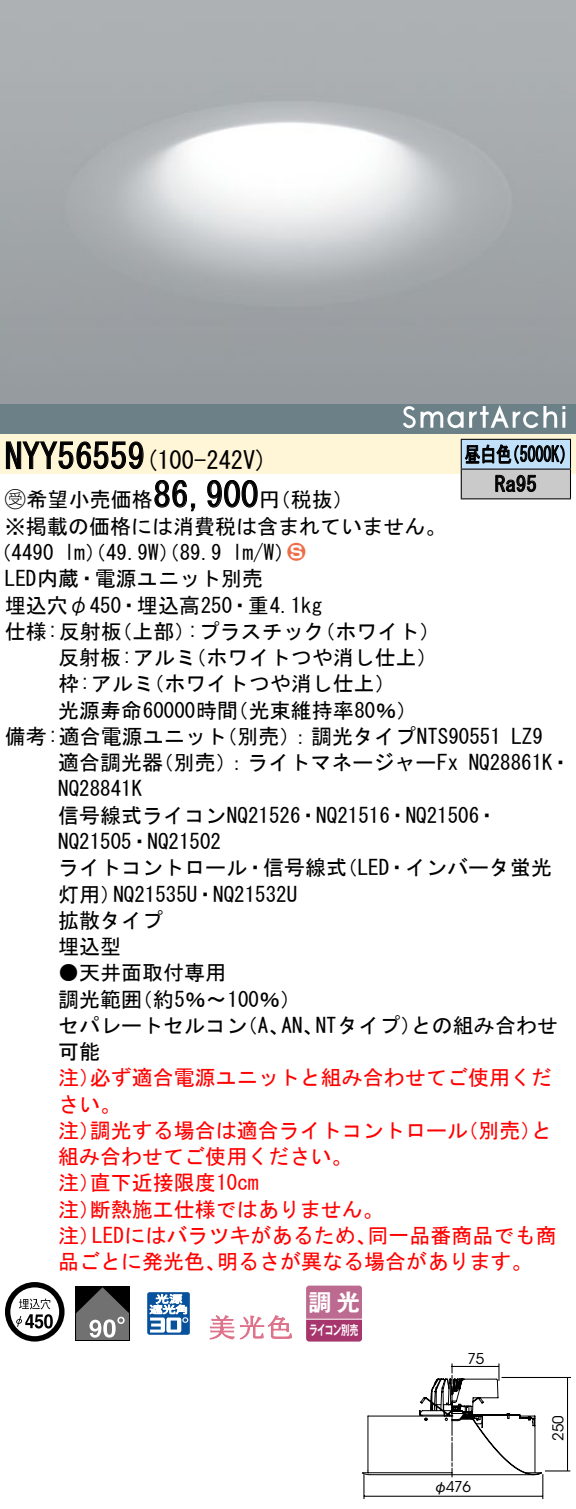
<style>
.page{position:relative;width:576px;height:1509px;background:#fff}
.page>*{position:absolute;margin:0;border:0;box-sizing:border-box;transform-origin:0 0}
.t1{font:35px "MS Gothic";color:#000}
.t2{font:24.5px "MS Gothic";color:#000}
.t3{font:23.1px "Gothic MB101 Pro De Bold 90 pv RKSJ H";color:#fff}
.t4{font:21px/26.2px "MS Gothic";color:#000}
.t5{font:21px/26.2px "MS Gothic";color:#f00}
.t6{font:21px/29.8px "MS Gothic";color:#000;scale:.75 1}
.t7{font:21px "Ford Classification 1";color:#ed6d48}
.t8{font:14.7px "ITC Avant Garde Std";letter-spacing:-.02em;color:#000}
.t9{font:13.3px "Gothic MB101 Pro De Bold 90 pv RKSJ H";letter-spacing:-.05em;color:#fff;scale:.65 1}
.s1{font-family:"Ford Classification 1"}
.s2{color:#fff}
.s3{font-family:"Gothic BBB Pro Medium 90 pv RKSJ H"}
</style>
<div class="page">
<div style="left:0;top:404px;width:575px;height:30px;background:#6c8087"></div>
<svg style="left:403px;top:406px;width:60px;height:22px"></svg>
<svg style="left:469px;top:405px;width:96px;height:23px"></svg>
<div style="left:0;top:434px;width:575px;height:40px;background:#fff5d7"></div>
<svg style="left:6px;top:441px;width:138px;height:28px"></svg>
<svg style="left:154px;top:480px;width:42px;height:32px"></svg>
<svg style="left:207px;top:480px;width:51px;height:28px"></svg>
<svg style="left:5px;top:1282px;width:59px;height:59px"></svg>
<svg style="left:44px;top:1314px;width:9px;height:14px"></svg>
<div style="left:75px;top:1286px;width:55px;height:54px;border:1px solid #000"></div>
<svg style="left:76px;top:1287px;width:53px;height:53px;background:#636262"></svg>
<svg style="left:147px;top:1292px;width:43px;height:42px"></svg>
<svg style="left:209px;top:1315px;width:83px;height:25px"></svg>
<svg style="left:306px;top:1285px;width:56px;height:56px;background:#b55a84"></svg>
<hr style="left:306px;top:1318px;width:56px;height:1px;background:#fff">
<div style="left:461px;top:439px;width:109px;height:30px;background:#c1e1fa"></div>
<div style="left:461px;top:469px;width:109px;height:30px;background:#cacaca"></div>
<hr style="left:460px;top:439px;width:110px;height:1px;background:#000">
<hr style="left:569px;top:440px;width:2px;height:28px;background:#000">
<hr style="left:460px;top:468px;width:110px;height:2px;background:#000">
<hr style="left:569px;top:469px;width:2px;height:29px;background:#000">
<hr style="left:460px;top:498px;width:110px;height:1px;background:#000">
<svg style="left:460px;top:440px;width:104px;height:58px"></svg>
<svg style="left:362px;top:1363px;width:208px;height:135px"></svg>
<h1 class="t1" style="left:5px;top:439px;width:142px">NYY56559</h1>
<p class="t2" style="left:145px;top:448px;width:124px">(100-242 (V</p>
<h1 class="t1" style="left:153px;top:477px;width:106px">86,900</h1>
<p class="t4" style="left:5px;top:486px;width:442px"><span class="s1">B</span>希望小売価格<br>※掲載の価格には消費税は含まれていません。</p>
<p class="t7" style="left:287px;top:541px;width:19px">2<span class="s2">3</span></p>
<p class="t4" style="left:259px;top:486px;width:96px">（円税抜(</p>
<p class="t4" style="left:232px;top:539px;width:64px">l m (W/</p>
<p class="t4" style="left:-9px;top:539px;width:65px">（4490</p>
<p class="t4" style="left:5px;top:565px;width:259px">LED内蔵・電源ユニット別売</p>
<p class="t4" style="left:5px;top:592px;width:318px">埋込穴φ450・埋込高250・重4.1kg</p>
<p class="t4" style="left:64px;top:539px;width:159px">lm）（49.9 ）（W 89.9</p>
<p class="t4" style="left:5px;top:618px;width:118px">仕様:反射板</p>
<p class="t4" style="left:111px;top:618px;width:85px">（上部）</p>
<p class="t4" style="left:187px;top:618px;width:139px">:プラスチック</p>
<p class="t4" style="left:314px;top:618px;width:127px">（ホワイト(</p>
<p class="t4" style="left:143px;top:644px;width:253px;text-indent:-85px">反射板:アルミ<br>（ホワイトつや消し仕上(</p>
<p class="t4" style="left:185px;top:644px;width:254px">（ホワイトつや消し仕上(</p>
<p class="t4" style="left:58px;top:670px;width:97px">枠:アルミ</p>
<p class="t4" style="left:58px;top:697px;width:181px">光源寿命60000時間</p>
<p class="t4" style="left:227px;top:697px;width:191px">（光束維持率80％(</p>
<p class="t6" style="left:494px;top:439px;width:57px;text-indent:-30px">昼白色<br>Ra95</p>
<p class="t6" style="left:504px;top:439px;width:96px">（5000 (K</p>
<p class="t4" style="left:216px;top:723px;width:286px">（別売：）調光タイプNTS90551</p>
<p class="t4" style="left:5px;top:723px;width:223px">備考:適合電源ユニット</p>
<p class="t4" style="left:511px;top:723px;width:33px">LZ9</p>
<p class="t4" style="left:153px;top:749px;width:307px">（別売：）ライトマネージャーFx</p>
<p class="t4" style="left:58px;top:749px;width:106px">適合調光器</p>
<p class="t4" style="left:58px;top:775px;width:85px">NQ28841K</p>
<p class="t4" style="left:58px;top:802px;width:441px">信号線式ライコンNQ21526・NQ21516・NQ21506・</p>
<p class="t4" style="left:58px;top:828px;width:164px">NQ21505・NQ21502</p>
<p class="t4" style="left:336px;top:854px;width:217px">（LED・インバータ蛍光</p>
<p class="t4" style="left:468px;top:749px;width:104px">NQ28861 ・K</p>
<p class="t4" style="left:58px;top:854px;width:290px;text-align:center">ライトコントロール・信号線式<br>NQ21535 ・U NQ21532U</p>
<p class="t4" style="left:58px;top:880px;width:106px">灯用）<br>拡散タイプ埋込型</p>
<p class="t4" style="left:132px;top:959px;width:171px;text-indent:-73px">●天井面取付専用<br>（約5％〜100％(</p>
<p class="t4" style="left:58px;top:985px;width:85px">調光範囲</p>
<p class="t4" style="left:315px;top:1012px;width:107px">NTタイプ）</p>
<p class="t4" style="left:411px;top:1012px;width:148px">との組み合わせ</p>
<p class="t4" style="left:58px;top:1012px;width:190px">セパレートセルコン可能</p>
<p class="t5" style="left:90px;top:1064px;width:463px">必ず適合電源ユニットと組み合わせてご使用くだ</p>
<p class="t4" style="left:237px;top:1012px;width:54px">（、A</p>
<p class="t4" style="left:281px;top:1012px;width:43px">AN、</p>
<p class="t5" style="left:58px;top:1064px;width:64px">注）さい。</p>
<p class="t5" style="left:90px;top:1117px;width:379px">調光する場合は適合ライトコントロール</p>
<p class="t5" style="left:457px;top:1117px;width:96px">（別売と）</p>
<p class="t5" style="left:58px;top:1117px;width:43px">注）</p>
<p class="t5" style="left:58px;top:1143px;width:295px">組み合わせてご使用ください。</p>
<p class="t5" style="left:90px;top:1169px;width:170px">直下近接限度10cm</p>
<p class="t5" style="left:90px;top:1169px;width:295px;text-indent:-32px">注）<br>断熱施工仕様ではありません。</p>
<p class="t5" style="left:58px;top:1195px;width:43px">注）</p>
<p class="t5" style="left:92px;top:1222px;width:286px">LEDにはバラツキがあるため、</p>
<p class="t5" style="left:367px;top:1222px;width:190px">同一品番商品でも商</p>
<p class="t5" style="left:58px;top:1222px;width:43px">注）</p>
<p class="t5" style="left:58px;top:1248px;width:169px">品ごとに発光色、</p>
<p class="t5" style="left:217px;top:1248px;width:317px">明るさが異なる場合があります。</p>
<p class="t3" style="left:308px;top:1282px;width:53px">調光</p>
<p class="t9" style="left:309px;top:1319px;width:77px">ライコン別売</p>
<p class="t8" style="left:467px;top:1349px;width:18px">75</p>
<p class="t8" style="left:433px;top:1478px;width:39px"><span class="s3">φ</span>476</p>
<p class="t8" style="left:549px;top:1440px;width:27px;rotate:-90deg">250</p>
</div>
